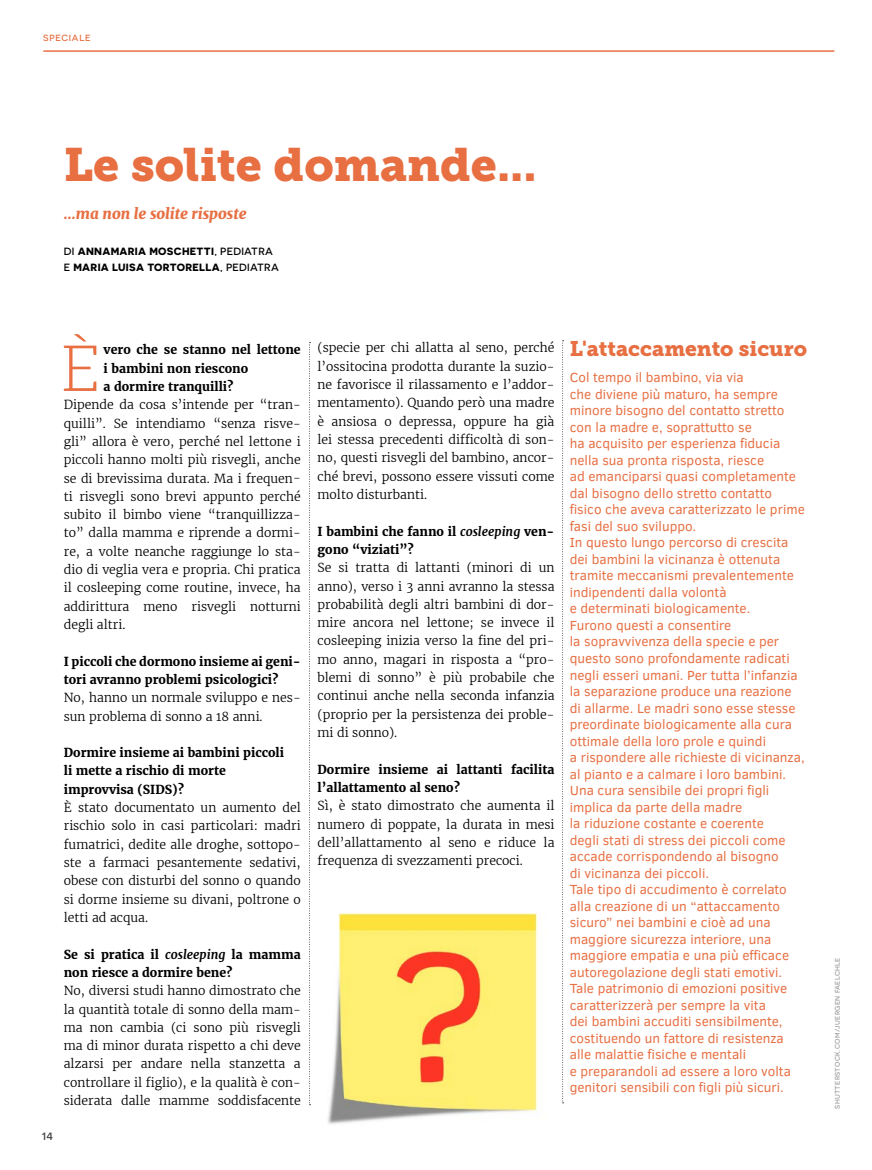
<style>
.page{position:relative;width:872px;height:1170px;background:#fff}
.page>*{position:absolute;margin:0;border:0;box-sizing:border-box;transform-origin:0 0}
.t1{font:300 64.05px "Aleo";color:#e86f42}
.t2{font:46.5px "Museo Slab 900";color:#e76f42}
.t3{font:21px "Museo Slab 900";color:#e76f42}
.t4{font:italic 900 15px "Merriweather";color:#e76f42}
.t5{font:13.5px/16.5px "Clear Sans";color:#e76f42}
.t6{font:300 12.3px/18.3px "Merriweather";color:#000;text-align:justify}
.t7{font:700 12.3px/18.3px "Merriweather";color:#000}
.t8{font:700 10.5px/16.5px "Novecentosanswide";letter-spacing:.03em;color:#000}
.t9{font:500 10.5px "Novecentosanswide";color:#3c3c3b}
.t10{font:500 9px "Novecentosanswide";letter-spacing:.08em;color:#e76f42}
.t11{font:500 6.75px "Novecentosanswide";letter-spacing:.05em;color:#9d9d9c}
.s1{font-weight:500}
.s2{font-style:italic}
</style>
<div class="page">
<svg style="left:309px;top:342px;width:1px;height:763px"></svg>
<svg style="left:562px;top:340px;width:1px;height:763px"></svg>
<img style="left:328px;top:913px;width:210px;height:211px">
<hr style="left:837px;top:0;width:35px;height:1px;background:#000">
<hr style="left:837px;top:1169px;width:35px;height:1px;background:#000">
<svg style="left:849px;top:1169px;width:23px;height:1px"></svg>
<hr style="left:43px;top:50px;width:791px;height:2px;background:#e76f42">
<p class="t10" style="left:43px;top:33px;width:49px">SPECIALE</p>
<h2 class="t2" style="left:64px;top:138px;width:474px">Le solite domande...</h2>
<p class="t4" style="left:64px;top:204px;width:184px">...ma non le solite risposte</p>
<p class="t8" style="left:64px;top:242px;width:216px"><span class="s1">DI</span> ANNAMARIA MOSCHETTI<span class="s1">, PEDIATRA<br>E</span> MARIA LUISA TORTORELLA<span class="s1">, PEDIATRA</span></p>
<p class="t9" style="left:42px;top:1130px;width:13px">14</p>
<h1 class="t1" style="left:61px;top:333px;width:41px">È</h1>
<p class="t7" style="left:104px;top:341px;width:198px">vero che se stanno nel lettone i bambini non riescono<br>a dormire tranquilli?</p>
<p class="t6" style="left:64px;top:395px;width:238px">Dipende da cosa s’intende per “tran&shy;quilli”. Se intendiamo “senza risve&shy;gli” allora è vero, perché nel lettone i piccoli hanno molti più risvegli, anche se di brevissima durata. Ma i frequen&shy;ti risvegli sono brevi appunto perché subito il bimbo viene “tranquillizza&shy;to” dalla mamma e riprende a dormi&shy;re, a volte neanche raggiunge lo sta&shy;dio di veglia vera e propria. Chi pratica il cosleeping come routine, invece, ha addirittura meno risvegli notturni degli altri.</p>
<p class="t7" style="left:64px;top:652px;width:238px">I piccoli che dormono insieme ai geni&shy;tori avranno problemi psicologici?</p>
<p class="t6" style="left:64px;top:688px;width:238px">No, hanno un normale sviluppo e nes&shy;sun problema di sonno a 18 anni.</p>
<p class="t7" style="left:64px;top:743px;width:222px">Dormire insieme ai bambini piccoli li mette a rischio di morte improvvisa (SIDS)?</p>
<p class="t6" style="left:64px;top:798px;width:238px">È stato documentato un aumento del rischio solo in casi particolari: madri fumatrici, dedite alle droghe, sottopo&shy;ste a farmaci pesantemente sedativi, obese con disturbi del sonno o quando si dorme insieme su divani, poltrone o letti ad acqua.</p>
<p class="t7" style="left:64px;top:944px;width:238px">Se si pratica il <span class="s2">cosleeping</span> la mamma non riesce a dormire bene?</p>
<p class="t6" style="left:64px;top:981px;width:238px">No, diversi studi hanno dimostrato che la quantità totale di sonno della mam&shy;ma non cambia (ci sono più risvegli ma di minor durata rispetto a chi deve alzarsi per andare nella stanzetta a controllare il figlio), e la qualità è con&shy;siderata dalle mamme soddisfacente</p>
<p class="t6" style="left:317px;top:339px;width:238px">(specie per chi allatta al seno, perché l’ossitocina prodotta durante la suzio&shy;ne favorisce il rilassamento e l’addor&shy;mentamento). Quando però una madre è ansiosa o depressa, oppure ha già lei stessa precedenti difficoltà di son&shy;no, questi risvegli del bambino, ancor&shy;ché brevi, possono essere vissuti come molto disturbanti.</p>
<p class="t7" style="left:317px;top:522px;width:238px">I bambini che fanno il <span class="s2">cosleeping</span> ven&shy;gono “viziati”?</p>
<p class="t6" style="left:317px;top:558px;width:238px">Se si tratta di lattanti (minori di un anno), verso i 3 anni avranno la stessa probabilità degli altri bambini di dor&shy;mire ancora nel lettone; se invece il cosleeping inizia verso la fine del pri&shy;mo anno, magari in risposta a “pro&shy;blemi di sonno” è più probabile che continui anche nella seconda infanzia (proprio per la persistenza dei proble&shy;mi di sonno).</p>
<p class="t7" style="left:317px;top:760px;width:238px">Dormire insieme ai lattanti facilita l’allattamento al seno?</p>
<p class="t6" style="left:317px;top:796px;width:238px">Sì, è stato dimostrato che aumenta il numero di poppate, la durata in mesi dell’allattamento al seno e riduce la frequenza di svezzamenti precoci.</p>
<h3 class="t3" style="left:570px;top:336px;width:239px">L'attaccamento sicuro</h3>
<p class="t5" style="left:570px;top:368px;width:236px">Col tempo il bambino, via via<br>che diviene più maturo, ha sempre minore bisogno del contatto stretto con la madre e, soprattutto se<br>ha acquisito per esperienza fiducia nella sua pronta risposta, riesce<br>ad emanciparsi quasi completamente dal bisogno dello stretto contatto fisico che aveva caratterizzato le prime fasi del suo sviluppo.<br>In questo lungo percorso di crescita dei bambini la vicinanza è ottenuta tramite meccanismi prevalentemente indipendenti dalla volontà<br>e determinati biologicamente.<br>Furono questi a consentire<br>la sopravvivenza della specie e per questo sono profondamente radicati negli esseri umani. Per tutta l’infanzia la separazione produce una reazione di allarme. Le madri sono esse stesse preordinate biologicamente alla cura ottimale della loro prole e quindi<br>a rispondere alle richieste di vicinanza, al pianto e a calmare i loro bambini.<br>Una cura sensibile dei propri figli implica da parte della madre<br>la riduzione costante e coerente<br>degli stati di stress dei piccoli come accade corrispondendo al bisogno<br>di vicinanza dei piccoli.<br>Tale tipo di accudimento è correlato alla creazione di un “attaccamento sicuro” nei bambini e cioè ad una maggiore sicurezza interiore, una maggiore empatia e una più efficace autoregolazione degli stati emotivi.<br>Tale patrimonio di emozioni positive caratterizzerà per sempre la vita<br>dei bambini accuditi sensibilmente, costituendo un fattore di resistenza alle malattie fisiche e mentali<br>e preparandoli ad essere a loro volta genitori sensibili con figli più sicuri.</p>
<p class="t11" style="left:833px;top:1108px;width:153px;rotate:-90deg">SHUTTERSTOCK.COM/JUERGEN FAELCHLE</p>
</div>
